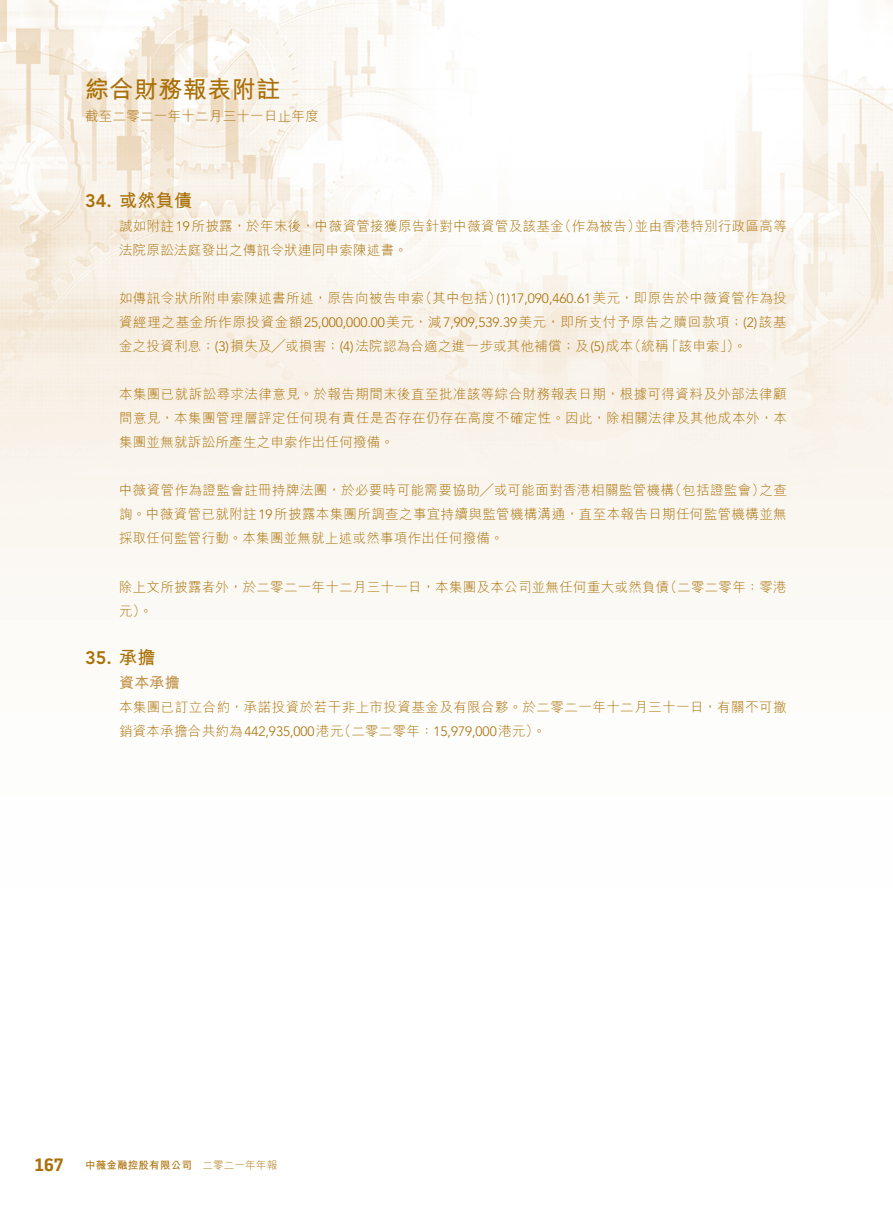
<style>
.page{position:relative;width:893px;height:1212px;background:#fff}
.page>*{position:absolute;margin:0;border:0;box-sizing:border-box;transform-origin:0 0}
.t1{font:700 24px "M Hei HK";letter-spacing:.02em;color:#aa7007}
._01_H1{font:700 18px "M Hei HK";color:#aa7007}
._01_H1-2{font:800 18px "Avenir LT Std";color:#aa7007}
.t2{font:700 18px "Battersea";color:#aa7007}
._02_H2{font:700 15px "M Hei HK";color:#c4944d}
._00_txt{font:300 13.5px/24px "M Hei HK";letter-spacing:.03em;color:#aa7007}
._00_txt-2{font:300 13.5px "M Hei HK";letter-spacing:.05em;color:#aa7007}
.t3{font:700 10.5px "M Hei HK";letter-spacing:.02em;color:#aa7007}
.t4{font:300 10.5px "M Hei HK";letter-spacing:.02em;color:#aa7007}
.s1{font-family:"Avenir LT Std";font-weight:800}
.s2{font-family:"Avenir LT Std"}
.s3{font-family:"M Hei HK";font-weight:700}
</style>
<div class="page">
<img style="left:0;top:0;width:893px;height:596px">
<h1 class="t1" style="left:85px;top:72px;width:197px">綜合財務報表附註</h1>
<p class="_00_txt" style="left:85px;top:104px;width:235px">截至二零二一年十二月三十一日止年度</p>
<p class="_01_H1" style="left:85px;top:188px;width:109px"><span class="s1">34.</span> 或然負債</p>
<p class="_00_txt" style="left:635px;top:214px;width:154px">並由香港特別行政區高等</p>
<p class="_00_txt" style="left:119px;top:214px;width:446px">誠如附註<span class="s2">19</span>所披露，於年末後，中薇資管接獲原告針對中薇資管及該基金法院原訟法庭發出之傳訊令狀連同申索陳述書。</p>
<p class="_00_txt" style="left:419px;top:286px;width:369px">（其中包括）<span class="s2">( )1 17,090,460.61</span>美元，即原告於中薇資管作為投</p>
<p class="_00_txt" style="left:558px;top:214px;width:84px">（作為被告）</p>
<p class="_00_txt" style="left:119px;top:286px;width:307px">如傳訊令狀所附申索陳述書所述，原告向被告申索</p>
<p class="_00_txt-2" style="left:119px;top:316px;width:669px">資經理之基金所作原投資金額<span class="s2">25,000,000.00</span>美元，減<span class="s2">7,909,539.39</span>美元，即所支付予原告之贖回款項；<span class="s2">( )2</span> 該基</p>
<p class="_00_txt" style="left:665px;top:334px;width:83px">「該申索 。(「</p>
<p class="_00_txt" style="left:119px;top:334px;width:516px">金之投資利息；<span class="s2">( )3</span> 損失及╱或損害；<span class="s2">( )4</span> 法院認為合適之進一步或其他補償；及 <span class="s2">)5(</span> 成本</p>
<p class="_00_txt" style="left:119px;top:382px;width:669px;text-align:justify">本集團已就訴訟尋求法律意見。於報告期間末後直至批准該等綜合財務報表日期，根據可得資料及外部法律顧問意見，本集團管理層評定任何現有責任是否存在仍存在高度不確定性。因此，除相關法律及其他成本外，本集團並無就訴訟所產生之申索作出任何撥備。</p>
<p class="_00_txt" style="left:759px;top:478px;width:29px">之查</p>
<p class="_00_txt" style="left:628px;top:334px;width:42px">（統稱</p>
<p class="_00_txt" style="left:119px;top:478px;width:669px">中薇資管作為證監會註冊持牌法團，於必要時可能需要協助╱或可能面對香港相關監管機構<br>詢。中薇資管已就附註<span class="s2">19</span>所披露本集團所調查之事宜持續與監管機構溝通，直至本報告日期任何監管機構並無採取任何監管行動。本集團並無就上述或然事項作出任何撥備。</p>
<p class="_00_txt" style="left:664px;top:574px;width:125px">（二零二零年：零港</p>
<p class="_00_txt" style="left:668px;top:478px;width:98px">（包括證監會）</p>
<p class="_00_txt" style="left:119px;top:574px;width:552px">除上文所披露者外，於二零二一年十二月三十一日，本集團及本公司並無任何重大或然負債元。(</p>
<p class="_01_H1-2" style="left:85px;top:646px;width:72px">35. <span class="s3">承擔</span></p>
<p class="_02_H2" style="left:119px;top:671px;width:62px">資本承擔</p>
<p class="_00_txt" style="left:338px;top:694px;width:450px;text-indent:-219px">本集團已訂立合約，承諾投資於若干非上市投資基金及有限合夥。於二零二一年十二月三十一日，有關不可撤（二零二零年：<span class="s2">15,979,000</span>港元。(</p>
<p class="_00_txt" style="left:119px;top:718px;width:226px">銷資本承擔合共約為<span class="s2">442,935,000</span>港元</p>
<h2 class="t2" style="left:35px;top:1153px;width:31px">167</h2>
<p class="t3" style="left:85px;top:1158px;width:108px">中薇金融控股有限公司</p>
<p class="t4" style="left:202px;top:1160px;width:76px">二零二一年年報</p>
</div>
